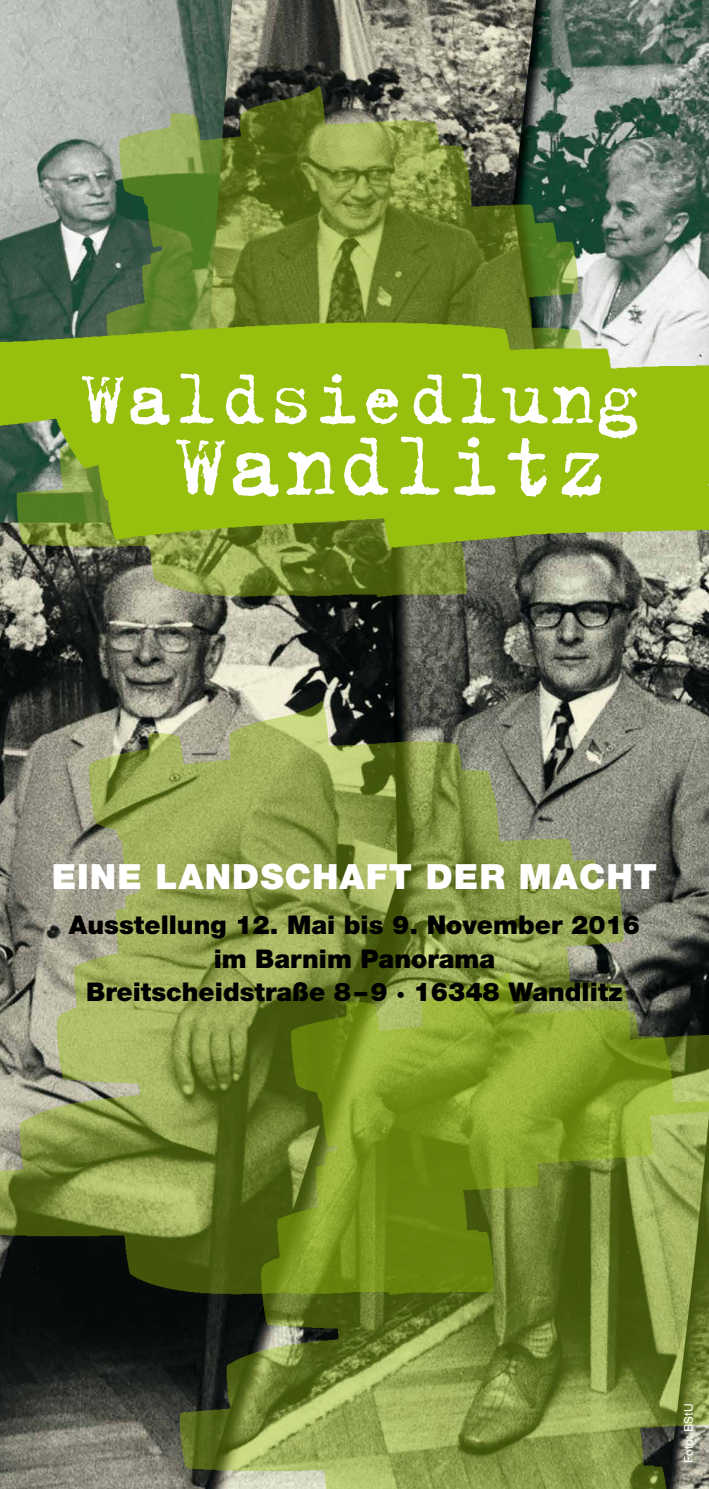
<style>
.page{position:relative;width:709px;height:1489px;background:#fff}
.page>*{position:absolute;margin:0;border:0;box-sizing:border-box;transform-origin:0 0}
.t1{font:99.5px "Trixie Text";color:#fff}
.t2{font:85.25px "Trixie Text";color:#fff}
.t3{font:900 34.75px "Helvetica Neue LT Std";letter-spacing:.03em;color:#fff}
.t4{font:900 25.75px/33.5px "Helvetica Neue LT Std";color:#000;text-align:center}
.t5{font:12px "Helvetica Neue LT Std";color:#fff}
</style>
<div class="page">
<img style="left:0;top:0;width:709px;height:1488px">
<img style="left:15px;top:85px;width:679px;height:511px">
<img style="left:179px;top:1294px;width:530px;height:194px">
<img style="left:0;top:700px;width:709px;height:594px">
<img style="left:0;top:308px;width:709px;height:239px">
<h2 class="t2" style="left:79px;top:347px;width:565px">Waldsiedlung</h2>
<h1 class="t1" style="left:173px;top:406px;width:439px">Wandlitz</h1>
<h3 class="t3" style="left:52px;top:855px;width:607px">EINE LANDSCHAFT DER MACHT</h3>
<p class="t4" style="left:69px;top:908px;width:572px">Ausstellung 12. Mai bis 9. November 2016 im Barnim Panorama<br>Breitscheidstraße 8–9 · 16348 Wandlitz</p>
<p class="t5" style="left:681px;top:1462px;width:61px;rotate:-90deg">Foto: BStU</p>
</div>
